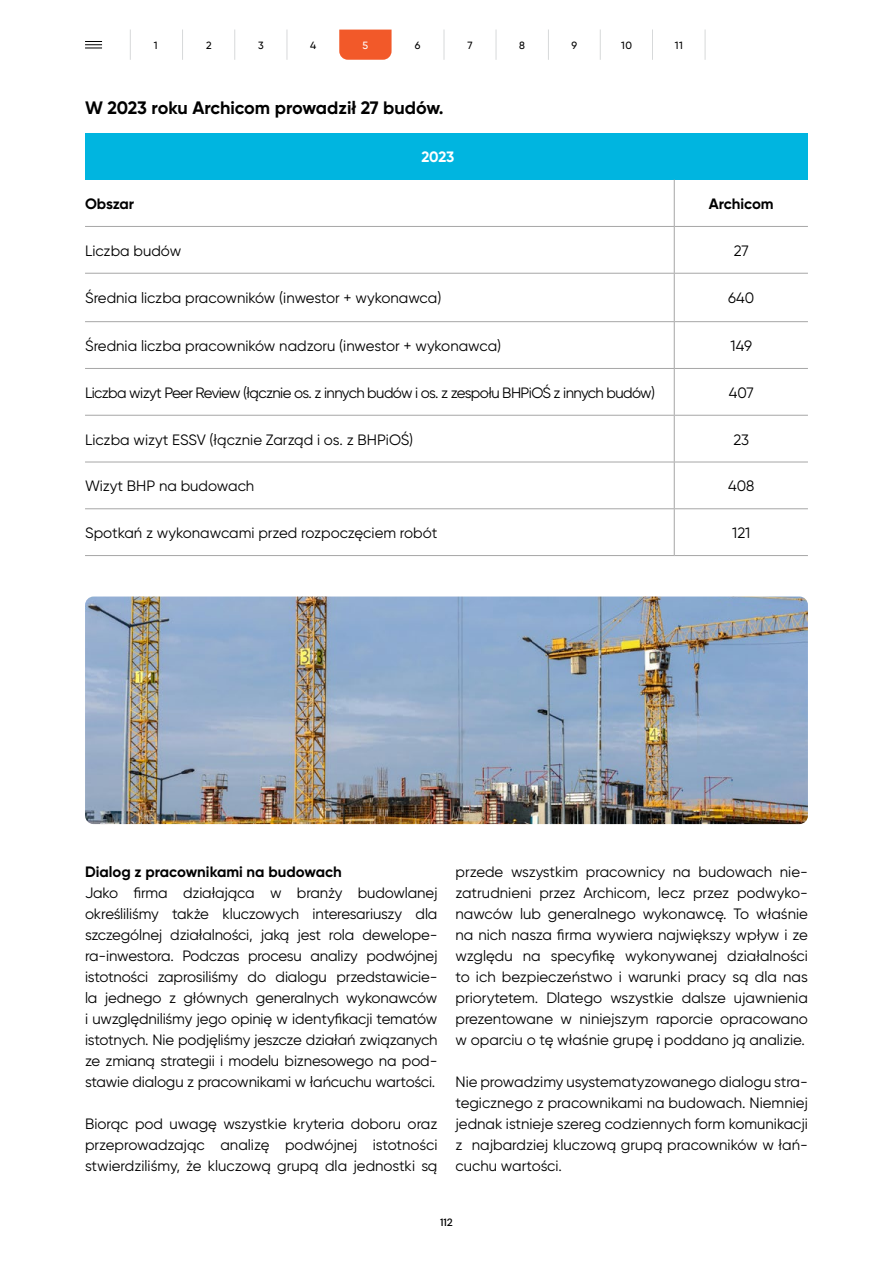
<style>
.page{position:relative;width:893px;height:1263px;background:#fff}
.page>*{position:absolute;margin:0;border:0;box-sizing:border-box;transform-origin:0 0}
.t1{font:700 18px "Gilroy";color:#000}
.t2{font:15px/21px "Gilroy";color:#000;text-align:justify}
.t3{font:15px "Gilroy";letter-spacing:-.04em;color:#000}
.t4{font:700 15px "Gilroy";color:#000}
.t5{font:700 15px "Gilroy";color:#fff}
.t6{font:500 10.5px "Gilroy";color:#000}
.t7{font:500 10.5px "DM Sans";color:#000}
.t8{font:500 10.5px "Gilroy";color:#fff}
</style>
<div class="page">
<div style="left:85px;top:133px;width:723px;height:47px;background:#00b5e0"></div>
<hr style="left:674px;top:180px;width:1px;height:46px;background:#a6a6a6">
<hr style="left:674px;top:227px;width:1px;height:46px;background:#a6a6a6">
<hr style="left:674px;top:274px;width:1px;height:47px;background:#a6a6a6">
<hr style="left:674px;top:322px;width:1px;height:46px;background:#a6a6a6">
<hr style="left:674px;top:369px;width:1px;height:46px;background:#a6a6a6">
<hr style="left:674px;top:416px;width:1px;height:46px;background:#a6a6a6">
<hr style="left:674px;top:462px;width:1px;height:46px;background:#a6a6a6">
<hr style="left:674px;top:509px;width:1px;height:46px;background:#a6a6a6">
<hr style="left:85px;top:273px;width:589px;height:1px;background:#a6a6a6">
<hr style="left:674px;top:273px;width:134px;height:1px;background:#a6a6a6">
<hr style="left:85px;top:321px;width:589px;height:1px;background:#a6a6a6">
<hr style="left:674px;top:321px;width:134px;height:1px;background:#a6a6a6">
<hr style="left:85px;top:368px;width:589px;height:1px;background:#a6a6a6">
<hr style="left:674px;top:368px;width:134px;height:1px;background:#a6a6a6">
<hr style="left:85px;top:415px;width:589px;height:1px;background:#a6a6a6">
<hr style="left:674px;top:415px;width:134px;height:1px;background:#a6a6a6">
<hr style="left:85px;top:226px;width:589px;height:1px;background:#a6a6a6">
<hr style="left:674px;top:226px;width:134px;height:1px;background:#a6a6a6">
<hr style="left:85px;top:508px;width:589px;height:1px;background:#a6a6a6">
<hr style="left:674px;top:508px;width:134px;height:1px;background:#a6a6a6">
<hr style="left:85px;top:462px;width:589px;height:1px;background:#a6a6a6">
<hr style="left:674px;top:462px;width:134px;height:1px;background:#a6a6a6">
<hr style="left:85px;top:555px;width:589px;height:1px;background:#a6a6a6">
<hr style="left:674px;top:555px;width:134px;height:1px;background:#a6a6a6">
<img style="left:85px;top:596px;width:723px;height:228px">
<svg style="left:339px;top:30px;width:53px;height:30px;background:#f26032"></svg>
<svg style="left:85px;top:41px;width:17px;height:8px"></svg>
<hr style="left:548px;top:29px;width:1px;height:31px;background:#d7d9da">
<hr style="left:600px;top:29px;width:1px;height:31px;background:#d7d9da">
<hr style="left:652px;top:29px;width:1px;height:31px;background:#d7d9da">
<hr style="left:705px;top:29px;width:1px;height:31px;background:#d7d9da">
<hr style="left:496px;top:29px;width:1px;height:31px;background:#d7d9da">
<hr style="left:444px;top:29px;width:1px;height:31px;background:#d7d9da">
<hr style="left:287px;top:29px;width:1px;height:31px;background:#d7d9da">
<hr style="left:182px;top:29px;width:1px;height:31px;background:#d7d9da">
<hr style="left:234px;top:29px;width:1px;height:31px;background:#d7d9da">
<hr style="left:130px;top:29px;width:1px;height:31px;background:#d7d9da">
<p class="t6" style="left:154px;top:39px;width:5px">1</p>
<p class="t6" style="left:206px;top:39px;width:7px">2</p>
<p class="t6" style="left:258px;top:39px;width:7px">3</p>
<p class="t6" style="left:310px;top:39px;width:8px">4</p>
<p class="t8" style="left:363px;top:39px;width:7px">5</p>
<p class="t6" style="left:415px;top:39px;width:7px">6</p>
<p class="t6" style="left:467px;top:39px;width:7px">7</p>
<p class="t6" style="left:519px;top:39px;width:7px">8</p>
<p class="t6" style="left:571px;top:39px;width:7px">9</p>
<p class="t6" style="left:621px;top:39px;width:12px">10</p>
<p class="t6" style="left:675px;top:39px;width:10px">11</p>
<p class="t1" style="left:85px;top:97px;width:360px">W 2023 roku Archicom prowadził 27 budów.</p>
<p class="t5" style="left:421px;top:148px;width:34px">2023</p>
<p class="t4" style="left:85px;top:194px;width:51px">Obszar</p>
<p class="t4" style="left:709px;top:194px;width:66px">Archicom</p>
<p class="t2" style="left:85px;top:240px;width:98px">Liczba budów</p>
<p class="t2" style="left:734px;top:240px;width:16px">27</p>
<p class="t2" style="left:85px;top:288px;width:358px">Średnia liczba pracowników (inwestor + wykonawca)</p>
<p class="t2" style="left:728px;top:288px;width:28px">640</p>
<p class="t2" style="left:85px;top:335px;width:418px">Średnia liczba pracowników nadzoru (inwestor + wykonawca)</p>
<p class="t2" style="left:731px;top:335px;width:23px">149</p>
<p class="t3" style="left:85px;top:383px;width:572px">Liczba wizyt Peer Review (łącznie os. z innych budów i os. z zespołu BHPiOŚ z innych budów)</p>
<p class="t2" style="left:729px;top:382px;width:27px">407</p>
<p class="t2" style="left:85px;top:429px;width:330px">Liczba wizyt ESSV (łącznie Zarząd i os. z BHPiOŚ)</p>
<p class="t2" style="left:733px;top:429px;width:17px">23</p>
<p class="t2" style="left:85px;top:475px;width:171px">Wizyt BHP na budowach</p>
<p class="t2" style="left:728px;top:475px;width:28px">408</p>
<p class="t2" style="left:85px;top:522px;width:354px">Spotkań z wykonawcami przed rozpoczęciem robót</p>
<p class="t2" style="left:732px;top:522px;width:20px">121</p>
<p class="t4" style="left:85px;top:862px;width:258px">Dialog z pracownikami na budowach</p>
<p class="t2" style="left:85px;top:882px;width:354px">Jako firma działająca w branży budowlanej określiliśmy także kluczowych interesariuszy dla szczególnej działalności, jaką jest rola dewelope&shy;ra-inwestora. Podczas procesu analizy podwójnej istotności zaprosiliśmy do dialogu przedstawicie&shy;la jednego z głównych generalnych wykonawców i uwzględniliśmy jego opinię w identyfikacji tematów istotnych. Nie podjęliśmy jeszcze działań związanych ze zmianą strategii i modelu biznesowego na pod&shy;stawie dialogu z pracownikami w łańcuchu wartości.</p>
<p class="t2" style="left:85px;top:1113px;width:354px">Biorąc pod uwagę wszystkie kryteria doboru oraz przeprowadzając analizę podwójnej istotności stwierdziliśmy, że kluczową grupą dla jednostki są</p>
<p class="t2" style="left:455px;top:861px;width:354px">przede wszystkim pracownicy na budowach nie&shy;zatrudnieni przez Archicom, lecz przez podwyko&shy;nawców lub generalnego wykonawcę. To właśnie na nich nasza firma wywiera największy wpływ i ze względu na specyfikę wykonywanej działalności to ich bezpieczeństwo i warunki pracy są dla nas priorytetem. Dlatego wszystkie dalsze ujawnienia prezentowane w niniejszym raporcie opracowano w oparciu o tę właśnie grupę i poddano ją analizie.</p>
<p class="t2" style="left:455px;top:1071px;width:354px">Nie prowadzimy usystematyzowanego dialogu stra&shy;tegicznego z pracownikami na budowach. Niemniej jednak istnieje szereg codziennych form komunikacji z najbardziej kluczową grupą pracowników w łań&shy;cuchu wartości.</p>
<p class="t7" style="left:440px;top:1215px;width:14px">112</p>
</div>
